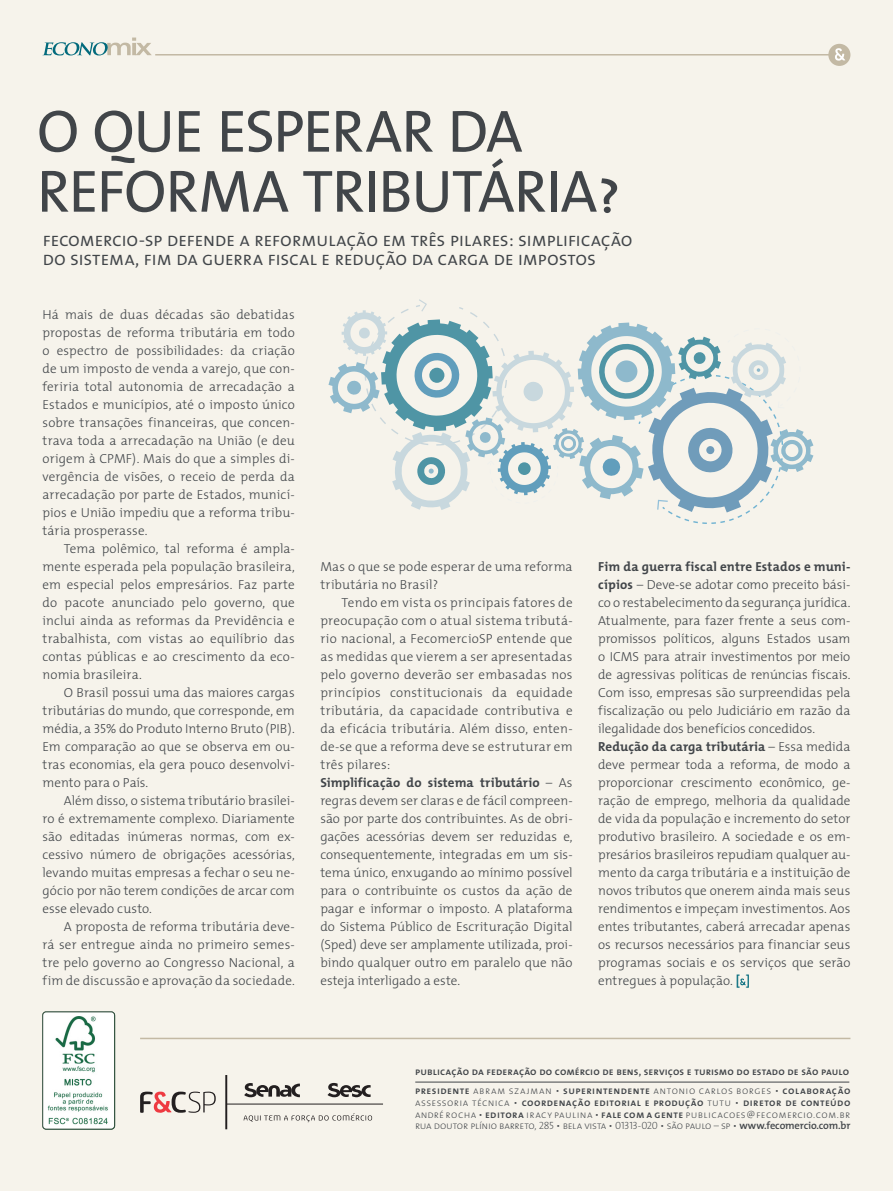
<style>
.page{position:relative;width:893px;height:1191px;background:#f6f3eb}
.page>*{position:absolute;margin:0;border:0;box-sizing:border-box;transform-origin:0 0}
.t1{font:60px/60px "The Mix Caps";letter-spacing:-.02em;color:#414549}
.t2{font:19.5px/19.5px "The Mix Semi Light Caps";letter-spacing:-.02em;color:#414549}
.t3{font:300 13.2px/18px "The Mix";letter-spacing:.005em;color:#414549;text-align:justify}
.t4{font:10.5px/11.7px "The Mix Extra Light Caps";letter-spacing:.005em;color:#414549;text-align:justify}
.t5{font:10.5px "The Mix Extra Light Caps";letter-spacing:-.03em;color:#414549}
.t6{font:10.5px "The Mix Semi Bold Caps";letter-spacing:.005em;color:#414549}
.s1{font-family:"The Mix Light Caps";font-weight:400}
.s2{font-weight:700}
.s3{font-weight:600;font-size:13.5px;color:#026a7c}
.s4{font-family:"The Mix Semi Bold Caps"}
.s5{font-family:"The Mix";font-weight:600}
</style>
<div class="page">
<svg style="left:43px;top:38px;width:109px;height:17px"></svg>
<hr style="left:155px;top:54px;width:685px;height:2px;background:#c3b9a4">
<div style="left:828px;top:44px;width:22px;height:22px;background:#c3b9a4;border-radius:50%"></div>
<svg style="left:835px;top:48px;width:10px;height:13px"></svg>
<hr style="left:140px;top:1037px;width:710px;height:2px;background:#c3b9a4">
<hr style="left:415px;top:1081px;width:434px;height:1px;background:#414549">
<svg style="left:740px;top:978px;width:6px;height:7px"></svg>
<svg style="left:328px;top:299px;width:485px;height:225px"></svg>
<svg style="left:244px;top:1113px;width:128px;height:9px"></svg>
<svg style="left:140px;top:1091px;width:76px;height:22px"></svg>
<hr style="left:225px;top:1075px;width:2px;height:54px;background:#231f20">
<hr style="left:227px;top:1103px;width:156px;height:1px;background:#231f20">
<svg style="left:244px;top:1083px;width:56px;height:14px"></svg>
<svg style="left:327px;top:1083px;width:44px;height:14px"></svg>
<img style="left:43px;top:1011px;width:72px;height:118px">
<div style="left:43px;top:1011px;width:72px;height:118px;border:1px solid #324f3d;border-radius:3px"></div>
<p class="t1" style="left:37px;top:100px;width:584px">O QUE ESPERAR DA<br>REFORMA TRIBUTÁRIA?</p>
<p class="t2" style="left:43px;top:229px;width:592px">fecomercio-sp defende a reformulação em três pilares: simplificação do sistema, fim da guerra fiscal e redução da carga de impostos</p>
<p class="t3" style="left:43px;top:305px;width:254px">Há mais de duas décadas são debatidas propostas de reforma tributária em todo o espectro de possibilidades: da criação de um imposto de venda a varejo, que con&shy;feriria total autonomia de arrecadação a Estados e municípios, até o imposto único sobre transações financeiras, que concen&shy;trava toda a arrecadação na União (e deu origem à CPMF). Mais do que a simples di&shy;vergência de visões, o receio de perda da arrecadação por parte de Estados, municí&shy;pios e União impediu que a reforma tribu&shy;tária prosperasse.</p>
<p class="t3" style="left:43px;top:539px;width:254px;text-indent:21px">Tema polêmico, tal reforma é ampla&shy;mente esperada pela população brasileira, em especial pelos empresários. Faz parte do pacote anunciado pelo governo, que inclui ainda as reformas da Previdência e trabalhista, com vistas ao equilíbrio das contas públicas e ao crescimento da eco&shy;nomia brasileira.</p>
<p class="t3" style="left:43px;top:683px;width:254px;text-indent:21px">O Brasil possui uma das maiores cargas tributárias do mundo, que corresponde, em média, a <span class="s1">35</span>% do Produto Interno Bruto (PIB).<br>Em comparação ao que se observa em ou&shy;tras economias, ela gera pouco desenvolvi&shy;mento para o País.</p>
<p class="t3" style="left:43px;top:791px;width:254px;text-indent:21px">Além disso, o sistema tributário brasilei&shy;ro é extremamente complexo. Diariamente são editadas inúmeras normas, com ex&shy;cessivo número de obrigações acessórias, levando muitas empresas a fechar o seu ne&shy;gócio por não terem condições de arcar com esse elevado custo.</p>
<p class="t3" style="left:43px;top:917px;width:254px;text-indent:21px">A proposta de reforma tributária deve&shy;rá ser entregue ainda no primeiro semes&shy;tre pelo governo ao Congresso Nacional, a fim de discussão e aprovação da sociedade.</p>
<p class="t3" style="left:320px;top:557px;width:254px">Mas o que se pode esperar de uma reforma tributária no Brasil?</p>
<p class="t3" style="left:320px;top:593px;width:254px;text-indent:21px">Tendo em vista os principais fatores de preocupação com o atual sistema tributá&shy;rio nacional, a FecomercioSP entende que as medidas que vierem a ser apresentadas pelo governo deverão ser embasadas nos princípios constitucionais da equidade tributária, da capacidade contributiva e da eficácia tributária. Além disso, enten&shy;de-se que a reforma deve se estruturar em três pilares:</p>
<p class="t3" style="left:320px;top:773px;width:254px"><span class="s2">Simplificação do sistema tributário</span> – As regras devem ser claras e de fácil compreen&shy;são por parte dos contribuintes. As de obri&shy;gações acessórias devem ser reduzidas e, consequentemente, integradas em um sis&shy;tema único, enxugando ao mínimo possível para o contribuinte os custos da ação de pagar e informar o imposto. A plataforma do Sistema Público de Escrituração Digital (Sped) deve ser amplamente utilizada, proi&shy;bindo qualquer outro em paralelo que não esteja interligado a este.</p>
<p class="t3" style="left:598px;top:557px;width:254px"><span class="s2">Fim da guerra fiscal entre Estados e muni&shy;cípios</span> – Deve-se adotar como preceito bási&shy;co o restabelecimento da segurança jurídica.<br>Atualmente, para fazer frente a seus com&shy;promissos políticos, alguns Estados usam o ICMS para atrair investimentos por meio de agressivas políticas de renúncias fiscais.<br>Com isso, empresas são surpreendidas pela fiscalização ou pelo Judiciário em razão da ilegalidade dos benefícios concedidos.</p>
<p class="t3" style="left:598px;top:737px;width:254px"><span class="s2">Redução da carga tributária</span> – Essa medida deve permear toda a reforma, de modo a proporcionar crescimento econômico, ge&shy;ração de emprego, melhoria da qualidade de vida da população e incremento do setor produtivo brasileiro. A sociedade e os em&shy;presários brasileiros repudiam qualquer au&shy;mento da carga tributária e a instituição de novos tributos que onerem ainda mais seus rendimentos e impeçam investimentos. Aos entes tributantes, caberá arrecadar apenas os recursos necessários para financiar seus programas sociais e os serviços que serão entregues à população. <span class="s3">[ ]</span></p>
<p class="t6" style="left:415px;top:1062px;width:435px">publicação da federação do comércio de bens, serviços e turismo do estado de são paulo</p>
<p class="t4" style="left:415px;top:1084px;width:437px"><span class="s4">presidente</span> abram szajman • <span class="s4">superintendente</span> antonio carlos borges • <span class="s4">colaboração </span>assessoria técnica • <span class="s4">coordenação editorial e produção</span> tutu • <span class="s4">diretor de conteúdo </span>andré rocha • <span class="s4">editora</span> iracy paulina • <span class="s4">fale com a gente</span> publicacoes@fecomercio.com.br</p>
<p class="t5" style="left:415px;top:1117px;width:437px">rua doutor plínio barreto, 285 • bela vista • 01313-020 • são paulo – sp • <span class="s5">www.fecomercio.com.br</span></p>
</div>
